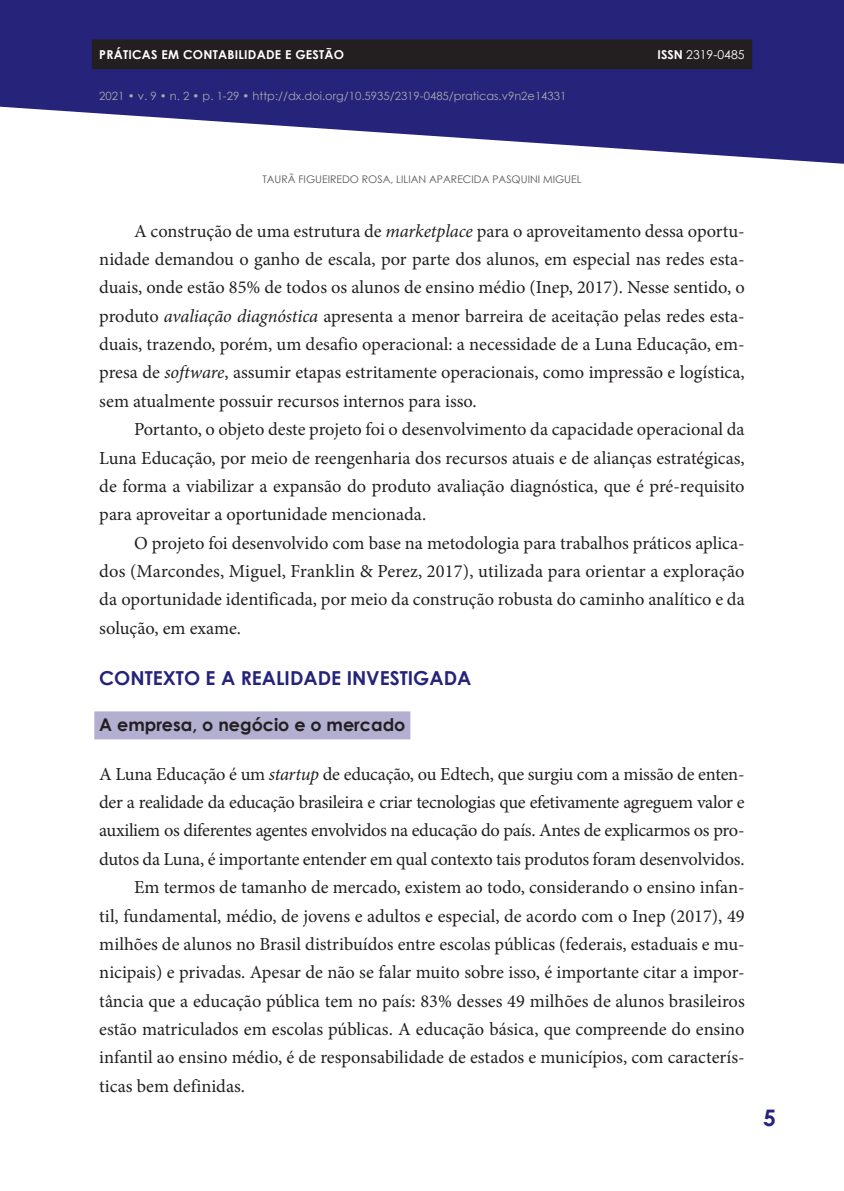
<style>
.page{position:relative;width:844px;height:1191px;background:#fff}
.page>*{position:absolute;margin:0;border:0;box-sizing:border-box;transform-origin:0 0}
.t1{font:700 22.75px "Century Gothic";color:#26237b}
.t2{font:700 19.25px "Century Gothic";color:#26237b}
.t3{font:18.38px/28.3px "Minion Pro";letter-spacing:-.005em;color:#231f20;text-align:justify}
.t4{font:700 17.5px "Century Gothic";color:#231f20}
.t5{font:700 12.25px "Century Gothic";letter-spacing:.02em;color:#fff}
.t6{font:12.25px "Century Gothic";color:#fff}
.t7{font:11.38px "Century Gothic";color:#a8a9ad}
.t8{font:10.5px "Century Gothic";color:#57585a}
.s1{font-weight:700}
.s2{font-style:italic}
</style>
<div class="page">
<svg style="left:1px;top:0;width:842px;height:164px;fill:#26237b"></svg>
<svg style="left:0;top:0;width:1px;height:107px"></svg>
<div style="left:92px;top:39px;width:660px;height:30px;background:#231f20"></div>
<div style="left:94px;top:711px;width:316px;height:28px;background:#b2afd1"></div>
<p class="t5" style="left:99px;top:45px;width:246px">PRÁTICAS EM CONTABILIDADE E GESTÃO</p>
<p class="t6" style="left:657px;top:46px;width:88px"><span class="s1">ISSN</span> 2319-0485</p>
<p class="t7" style="left:99px;top:88px;width:468px">2021 • v. 9 • n. 2 • p. 1-29 • http://dx.doi.org/10.5935/2319-0485/praticas.v9n2e14331</p>
<p class="t8" style="left:262px;top:172px;width:321px">TAURÃ FIGUEIREDO ROSA, LILIAN APARECIDA PASQUINI MIGUEL</p>
<p class="t3" style="left:99px;top:217px;width:646px;text-indent:35px">A construção de uma estrutura de <span class="s2">marketplace</span> para o aproveitamento dessa oportu&shy;nidade demandou o ganho de escala, por parte dos alunos, em especial nas redes esta&shy;duais, onde estão 85% de todos os alunos de ensino médio (Inep, 2017). Nesse sentido, o produto <span class="s2">avaliação diagnóstica</span> apresenta a menor barreira de aceitação pelas redes esta&shy;duais, trazendo, porém, um desafio operacional: a necessidade de a Luna Educação, em&shy;presa de <span class="s2">software</span>, assumir etapas estritamente operacionais, como impressão e logística, sem atualmente possuir recursos internos para isso.</p>
<p class="t3" style="left:99px;top:415px;width:646px;text-indent:35px">Portanto, o objeto deste projeto foi o desenvolvimento da capacidade operacional da Luna Educação, por meio de reengenharia dos recursos atuais e de alianças estratégicas, de forma a viabilizar a expansão do produto avaliação diagnóstica, que é pré-requisito para aproveitar a oportunidade mencionada.</p>
<p class="t3" style="left:99px;top:529px;width:646px;text-indent:35px">O projeto foi desenvolvido com base na metodologia para trabalhos práticos aplica&shy;dos (Marcondes, Miguel, Franklin &amp; Perez, 2017), utilizada para orientar a exploração da oportunidade identificada, por meio da construção robusta do caminho analítico e da solução, em exame.</p>
<p class="t2" style="left:99px;top:664px;width:373px">CONTEXTO E A REALIDADE INVESTIGADA</p>
<p class="t4" style="left:99px;top:712px;width:307px">A empresa, o negócio e o mercado</p>
<p class="t3" style="left:99px;top:759px;width:646px">A Luna Educação é um <span class="s2">startup</span> de educação, ou Edtech, que surgiu com a missão de enten-</p>
<p class="t3" style="left:99px;top:788px;width:646px">der a realidade da educação brasileira e criar tecnologias que efetivamente agreguem valor e</p>
<p class="t3" style="left:99px;top:816px;width:646px">auxiliem os diferentes agentes envolvidos na educação do país. Antes de explicarmos os pro-</p>
<p class="t3" style="left:99px;top:845px;width:646px">dutos da Luna, é importante entender em qual contexto tais produtos foram desenvolvidos.</p>
<p class="t3" style="left:134px;top:873px;width:612px">Em termos de tamanho de mercado, existem ao todo, considerando o ensino infan-</p>
<p class="t3" style="left:99px;top:901px;width:646px">til, fundamental, médio, de jovens e adultos e especial, de acordo com o Inep (2017), 49</p>
<p class="t3" style="left:99px;top:930px;width:646px">milhões de alunos no Brasil distribuídos entre escolas públicas (federais, estaduais e mu-</p>
<p class="t3" style="left:99px;top:958px;width:646px">nicipais) e privadas. Apesar de não se falar muito sobre isso, é importante citar a impor-</p>
<p class="t3" style="left:99px;top:986px;width:646px">tância que a educação pública tem no país: 83% desses 49 milhões de alunos brasileiros</p>
<p class="t3" style="left:99px;top:1015px;width:646px">estão matriculados em escolas públicas. A educação básica, que compreende do ensino</p>
<p class="t3" style="left:99px;top:1043px;width:646px">infantil ao ensino médio, é de responsabilidade de estados e municípios, com caracterís-</p>
<p class="t3" style="left:99px;top:1071px;width:147px">ticas bem definidas.</p>
<p class="t1" style="left:763px;top:1100px;width:14px">5</p>
</div>
